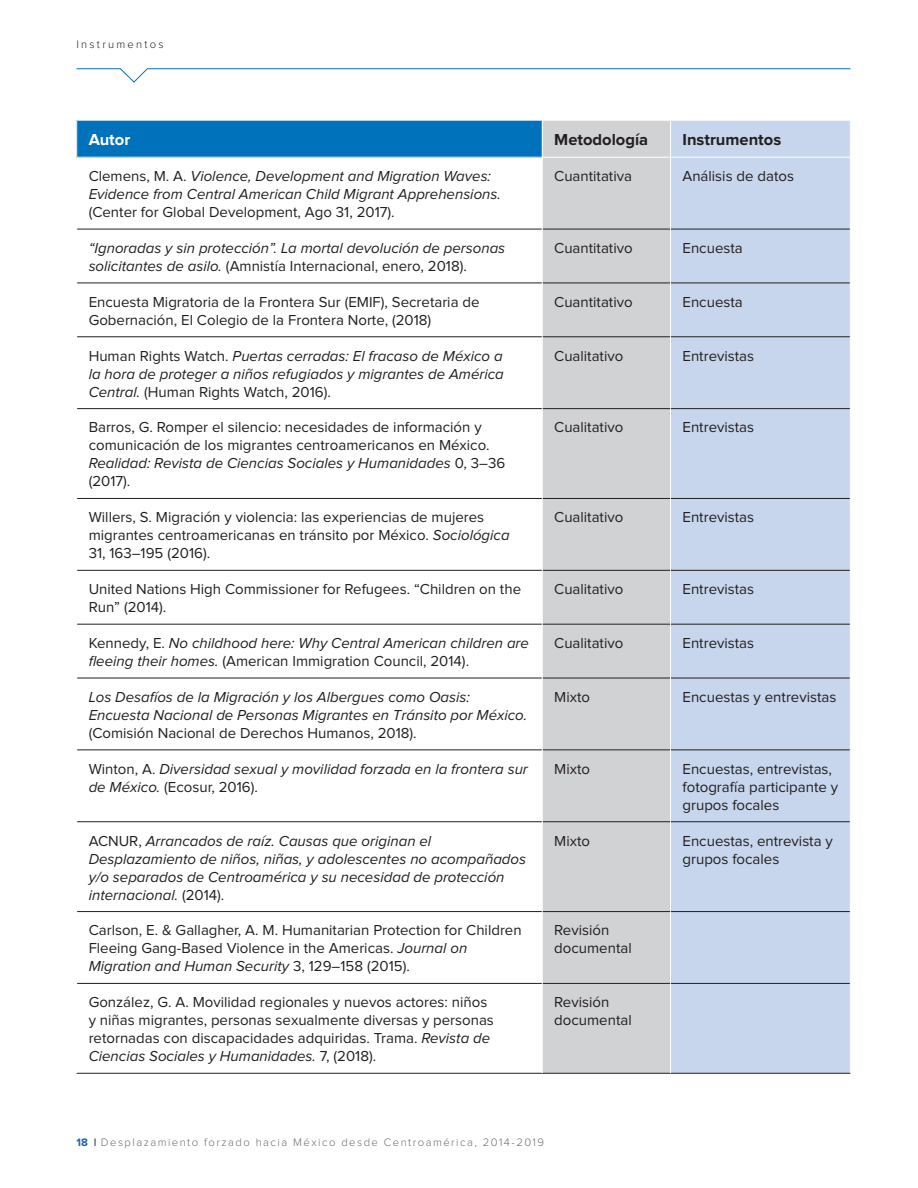
<style>
.page{position:relative;width:918px;height:1188px;background:#fff}
.page>*{position:absolute;margin:0;border:0;box-sizing:border-box;transform-origin:0 0}
.t1{font:700 16.5px "Proxima Nova";color:#231f20}
.t2{font:700 16.5px "Proxima Nova";color:#fff}
.t3{font:15px/18px "Proxima Nova";color:#231f20}
.t4{font:italic 15px/18px "Proxima Nova";color:#231f20}
.t5{font:300 11.25px "Proxima Nova";letter-spacing:.13em;color:#6c6d70}
.t6{font:300 11.25px "Proxima Nova";letter-spacing:.2em;color:#231f20}
.s1{font-style:normal}
.s2{font-style:italic}
.s3{font-weight:700;color:#1e64af}
.s4{font-weight:700}
</style>
<div class="page">
<svg style="left:76px;top:68px;width:775px;height:15px"></svg>
<div style="left:77px;top:120px;width:465px;height:37px;background:#0072bc"></div>
<div style="left:543px;top:121px;width:127px;height:952px;background:#d1d2d4"></div>
<div style="left:671px;top:121px;width:179px;height:952px;background:#c7d6ed"></div>
<hr style="left:77px;top:229px;width:465px;height:1px;background:#231f20">
<hr style="left:542px;top:229px;width:128px;height:1px;background:#231f20">
<hr style="left:671px;top:229px;width:179px;height:1px;background:#231f20">
<hr style="left:77px;top:283px;width:465px;height:1px;background:#231f20">
<hr style="left:542px;top:283px;width:128px;height:1px;background:#231f20">
<hr style="left:671px;top:283px;width:179px;height:1px;background:#231f20">
<hr style="left:77px;top:337px;width:465px;height:1px;background:#231f20">
<hr style="left:542px;top:337px;width:128px;height:1px;background:#231f20">
<hr style="left:671px;top:337px;width:179px;height:1px;background:#231f20">
<hr style="left:77px;top:408px;width:465px;height:1px;background:#231f20">
<hr style="left:542px;top:408px;width:128px;height:1px;background:#231f20">
<hr style="left:671px;top:408px;width:179px;height:1px;background:#231f20">
<hr style="left:77px;top:498px;width:465px;height:1px;background:#231f20">
<hr style="left:542px;top:498px;width:128px;height:1px;background:#231f20">
<hr style="left:671px;top:498px;width:179px;height:1px;background:#231f20">
<hr style="left:77px;top:570px;width:465px;height:1px;background:#231f20">
<hr style="left:542px;top:570px;width:128px;height:1px;background:#231f20">
<hr style="left:671px;top:570px;width:179px;height:1px;background:#231f20">
<hr style="left:77px;top:624px;width:465px;height:1px;background:#231f20">
<hr style="left:542px;top:624px;width:128px;height:1px;background:#231f20">
<hr style="left:671px;top:624px;width:179px;height:1px;background:#231f20">
<hr style="left:77px;top:678px;width:465px;height:1px;background:#231f20">
<hr style="left:542px;top:678px;width:128px;height:1px;background:#231f20">
<hr style="left:671px;top:678px;width:179px;height:1px;background:#231f20">
<hr style="left:77px;top:750px;width:465px;height:1px;background:#231f20">
<hr style="left:542px;top:750px;width:128px;height:1px;background:#231f20">
<hr style="left:671px;top:750px;width:179px;height:1px;background:#231f20">
<hr style="left:77px;top:821px;width:465px;height:1px;background:#231f20">
<hr style="left:542px;top:821px;width:128px;height:1px;background:#231f20">
<hr style="left:671px;top:821px;width:179px;height:1px;background:#231f20">
<hr style="left:77px;top:911px;width:465px;height:1px;background:#231f20">
<hr style="left:542px;top:911px;width:128px;height:1px;background:#231f20">
<hr style="left:671px;top:911px;width:179px;height:1px;background:#231f20">
<hr style="left:77px;top:983px;width:465px;height:1px;background:#231f20">
<hr style="left:542px;top:983px;width:128px;height:1px;background:#231f20">
<hr style="left:671px;top:983px;width:179px;height:1px;background:#231f20">
<hr style="left:76px;top:1073px;width:466px;height:1px;background:#231f20">
<hr style="left:542px;top:1073px;width:128px;height:1px;background:#231f20">
<hr style="left:670px;top:1073px;width:180px;height:1px;background:#231f20">
<hr style="left:542px;top:229px;width:1px;height:54px;background:#fff">
<hr style="left:542px;top:283px;width:1px;height:54px;background:#fff">
<hr style="left:542px;top:337px;width:1px;height:72px;background:#fff">
<hr style="left:542px;top:498px;width:1px;height:72px;background:#fff">
<hr style="left:542px;top:570px;width:1px;height:54px;background:#fff">
<hr style="left:542px;top:624px;width:1px;height:54px;background:#fff">
<hr style="left:542px;top:678px;width:1px;height:72px;background:#fff">
<hr style="left:542px;top:750px;width:1px;height:72px;background:#fff">
<hr style="left:542px;top:822px;width:1px;height:90px;background:#fff">
<hr style="left:542px;top:983px;width:1px;height:90px;background:#fff">
<hr style="left:76px;top:120px;width:466px;height:1px;background:#fff">
<hr style="left:542px;top:157px;width:128px;height:1px;background:#fff">
<hr style="left:670px;top:157px;width:180px;height:1px;background:#fff">
<p class="t6" style="left:76px;top:39px;width:89px">Instrumentos</p>
<p class="t2" style="left:89px;top:132px;width:43px">Autor</p>
<p class="t1" style="left:554px;top:132px;width:95px">Metodología</p>
<p class="t1" style="left:683px;top:132px;width:100px">Instrumentos</p>
<p class="t4" style="left:89px;top:168px;width:414px"><span class="s1">Clemens, M. A.</span> Violence, Development and Migration Waves:<br>Evidence from Central American Child Migrant Apprehensions.</p>
<p class="t3" style="left:89px;top:204px;width:307px">(Center for Global Development, Ago 31, 2017).</p>
<p class="t3" style="left:554px;top:168px;width:79px">Cuantitativa</p>
<p class="t3" style="left:683px;top:168px;width:113px">Análisis de datos</p>
<p class="t4" style="left:89px;top:240px;width:418px">“Ignoradas y sin protección”. La mortal devolución de personas solicitantes de asilo. <span class="s1">(Amnistía Internacional, enero, 2018).</span></p>
<p class="t3" style="left:554px;top:240px;width:80px">Cuantitativo</p>
<p class="t3" style="left:683px;top:240px;width:62px">Encuesta</p>
<p class="t3" style="left:89px;top:293px;width:392px">Encuesta Migratoria de la Frontera Sur (EMIF), Secretaria de<br>Gobernación, El Colegio de la Frontera Norte, (2018)</p>
<p class="t3" style="left:554px;top:293px;width:80px">Cuantitativo</p>
<p class="t3" style="left:683px;top:293px;width:62px">Encuesta</p>
<p class="t4" style="left:89px;top:347px;width:417px;text-align:justify"><span class="s1">Human Rights Watch.</span> Puertas cerradas: El fracaso de México a la hora de proteger a niños refugiados y migrantes de América Central. <span class="s1">(Human Rights Watch, 2016).</span></p>
<p class="t3" style="left:554px;top:347px;width:71px">Cualitativo</p>
<p class="t3" style="left:683px;top:347px;width:73px">Entrevistas</p>
<p class="t3" style="left:89px;top:419px;width:418px">Barros, G. Romper el silencio: necesidades de información y comunicación de los migrantes centroamericanos en México.<br><span class="s2">Realidad: Revista de Ciencias Sociales y Humanidades</span> 0, 3–36 (2017).</p>
<p class="t3" style="left:554px;top:419px;width:71px">Cualitativo</p>
<p class="t3" style="left:683px;top:419px;width:73px">Entrevistas</p>
<p class="t3" style="left:89px;top:509px;width:423px">Willers, S. Migración y violencia: las experiencias de mujeres migrantes centroamericanas en tránsito por México. <span class="s2">Sociológica<br></span>31, 163–195 (2016).</p>
<p class="t3" style="left:554px;top:509px;width:71px">Cualitativo</p>
<p class="t3" style="left:683px;top:509px;width:73px">Entrevistas</p>
<p class="t3" style="left:89px;top:581px;width:434px">United Nations High Commissioner for Refugees. “Children on the<br>Run” (2014).</p>
<p class="t3" style="left:554px;top:581px;width:71px">Cualitativo</p>
<p class="t3" style="left:683px;top:581px;width:73px">Entrevistas</p>
<p class="t4" style="left:89px;top:635px;width:442px"><span class="s1">Kennedy, E.</span> No childhood here: Why Central American children are fleeing their homes. <span class="s1">(American Immigration Council, 2014).</span></p>
<p class="t3" style="left:554px;top:635px;width:71px">Cualitativo</p>
<p class="t3" style="left:683px;top:635px;width:73px">Entrevistas</p>
<p class="t4" style="left:89px;top:689px;width:440px">Los Desafíos de la Migración y los Albergues como Oasis:<br>Encuesta Nacional de Personas Migrantes en Tránsito por México.</p>
<p class="t3" style="left:89px;top:725px;width:330px">(Comisión Nacional de Derechos Humanos, 2018).</p>
<p class="t3" style="left:554px;top:689px;width:37px">Mixto</p>
<p class="t3" style="left:683px;top:689px;width:155px">Encuestas y entrevistas</p>
<p class="t4" style="left:89px;top:760px;width:441px"><span class="s1">Winton, A.</span> Diversidad sexual y movilidad forzada en la frontera sur de México. <span class="s1">(Ecosur, 2016).</span></p>
<p class="t3" style="left:554px;top:760px;width:37px">Mixto</p>
<p class="t3" style="left:683px;top:760px;width:157px">Encuestas, entrevistas, fotografía participante y grupos focales</p>
<p class="t4" style="left:89px;top:832px;width:439px"><span class="s1">ACNUR,</span> Arrancados de raíz. Causas que originan el Desplazamiento de niños, niñas, y adolescentes no acompañados y/o separados de Centroamérica y su necesidad de protección internacional. <span class="s1">(2014).</span></p>
<p class="t3" style="left:554px;top:832px;width:37px">Mixto</p>
<p class="t3" style="left:683px;top:832px;width:152px">Encuestas, entrevista y grupos focales</p>
<p class="t3" style="left:89px;top:922px;width:435px">Carlson, E. &amp; Gallagher, A. M. Humanitarian Protection for Children<br>Fleeing Gang-Based Violence in the Americas. <span class="s2">Journal on<br>Migration and Human Security</span> 3, 129–158 (2015).</p>
<p class="t3" style="left:554px;top:922px;width:79px">Revisión documental</p>
<p class="t3" style="left:89px;top:994px;width:407px">González, G. A. Movilidad regionales y nuevos actores: niños y niñas migrantes, personas sexualmente diversas y personas retornadas con discapacidades adquiridas. Trama. <span class="s2">Revista de Ciencias Sociales y Humanidades.</span> 7, (2018).</p>
<p class="t3" style="left:554px;top:994px;width:79px">Revisión documental</p>
<p class="t5" style="left:76px;top:1137px;width:469px"><span class="s3">18</span> <span class="s4">l</span> Desplazamiento forzado hacia México desde Centroamérica, 2014-2019</p>
</div>
